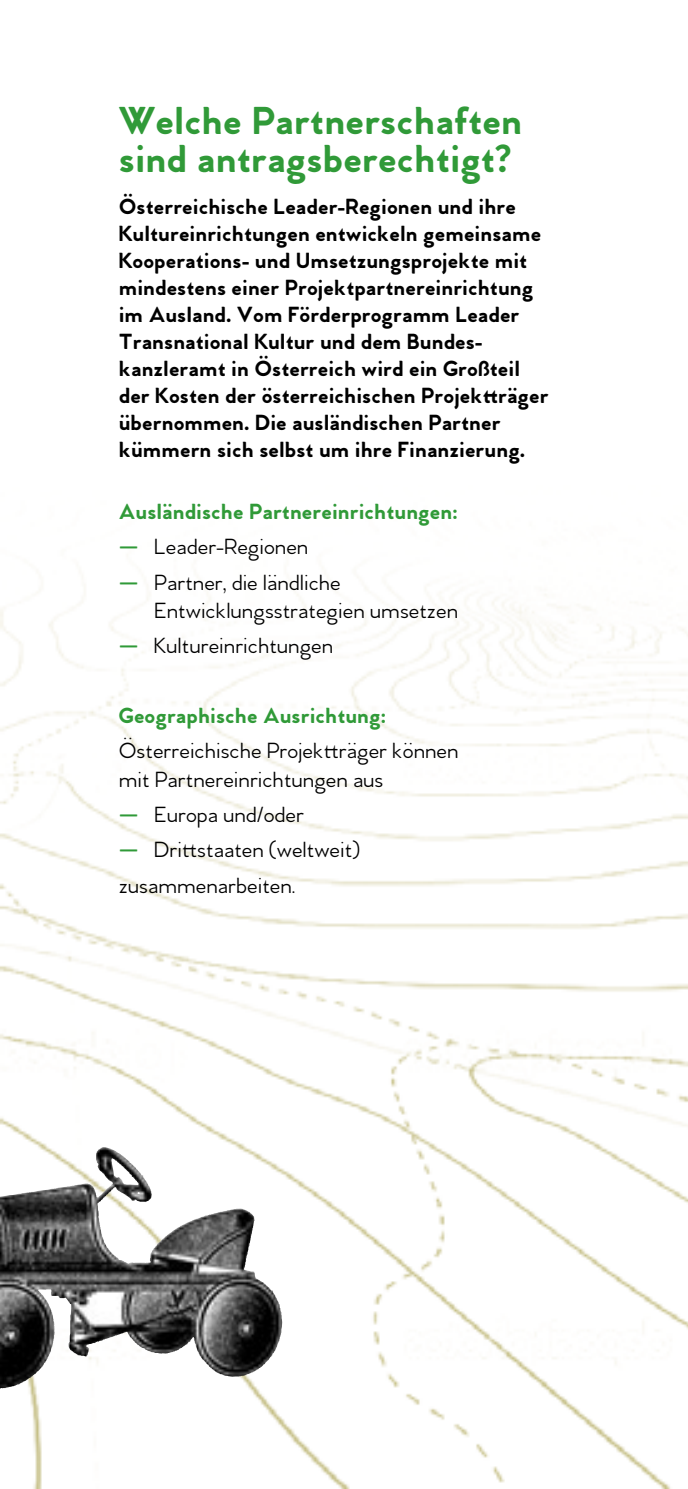
<style>
.page{position:relative;width:688px;height:1489px;background:#fff}
.page>*{position:absolute;margin:0;border:0;box-sizing:border-box;transform-origin:0 0}
.H2-gruen2{font:700 40px/38px "Venti CF";color:#309a38}
.P-ersterAbsatz{font:700 22.5px/27px "Venti CF";color:#000}
.P-2{font:500 22.5px/28.2px "Venti CF";color:#000}
.t1{font:700 22.5px "Venti CF";color:#309a38}
.s1{font-weight:700;font-size:25px;color:#309a38}
</style>
<div class="page">
<img style="left:0;top:586px;width:687px;height:902px">
<img style="left:0;top:1147px;width:113px;height:241px">
<h2 class="H2-gruen2" style="left:119px;top:104px;width:405px">Welche Partnerschaften sind antragsberechtigt?</h2>
<p class="P-ersterAbsatz" style="left:119px;top:194px;width:431px">Österreichische Leader-Regionen und ihre Kultureinrichtungen entwickeln gemeinsame Kooperations- und Umsetzungsprojekte mit mindestens einer Projektpartnereinrichtung im Ausland. Vom Förderprogramm Leader Transnational Kultur und dem Bundes&shy;kanzleramt in Österreich wird ein Großteil der Kosten der österreichischen Projektträger übernommen. Die ausländischen Partner kümmern sich selbst um ihre Finanzierung.</p>
<h3 class="t1" style="left:119px;top:498px;width:340px">Ausländische Partnereinrichtungen:</h3>
<p class="P-2" style="left:119px;top:533px;width:191px"><span class="s1">—</span> Leader-Regionen</p>
<p class="P-2" style="left:154px;top:568px;width:305px;text-indent:-35px"><span class="s1">—</span> Partner, die ländliche<br>Entwicklungsstrategien umsetzen</p>
<p class="P-2" style="left:119px;top:632px;width:216px"><span class="s1">—</span> Kultureinrichtungen</p>
<h3 class="t1" style="left:119px;top:701px;width:269px">Geographische Ausrichtung:</h3>
<p class="P-2" style="left:119px;top:737px;width:341px">Österreichische Projektträger können mit Partnereinrichtungen aus</p>
<p class="P-2" style="left:119px;top:801px;width:187px"><span class="s1">—</span> Europa und/oder</p>
<p class="P-2" style="left:119px;top:836px;width:243px"><span class="s1">—</span> Drittstaaten (weltweit)</p>
<p class="P-2" style="left:119px;top:871px;width:178px">zusammenarbeiten.</p>
</div>
